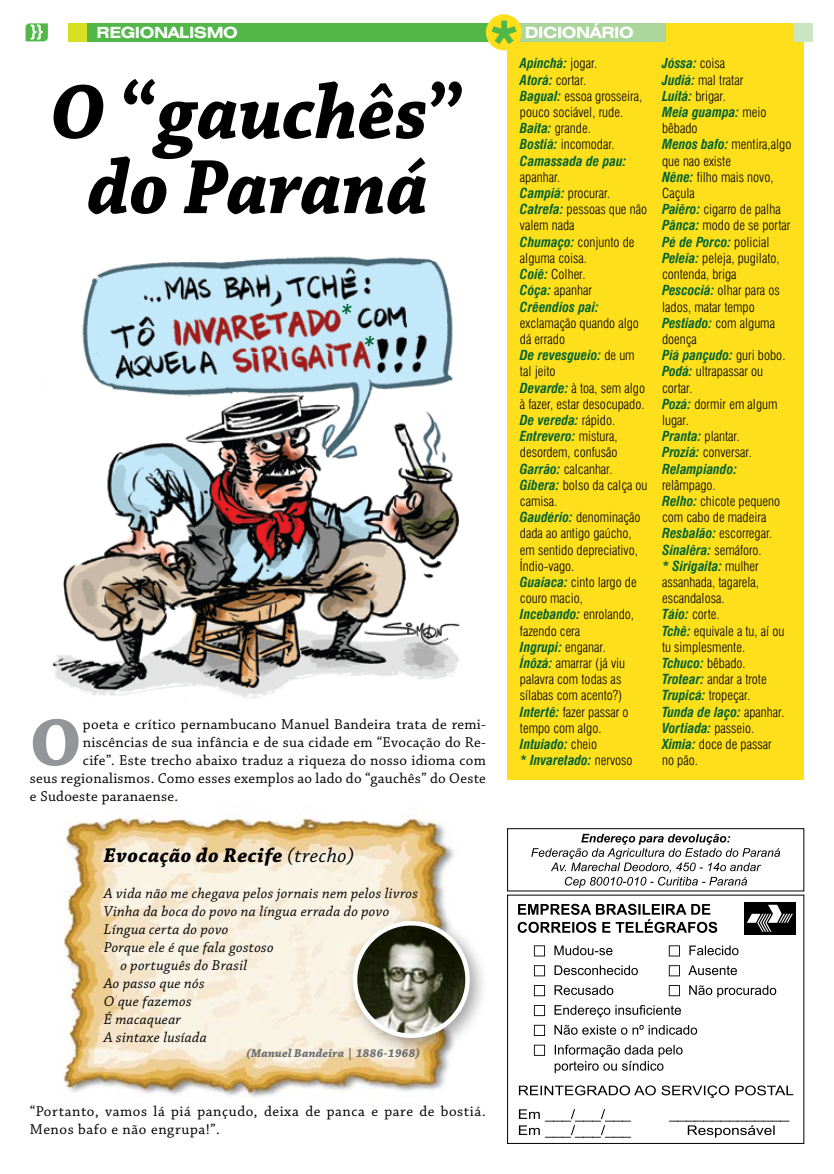
<style>
.page{position:relative;width:834px;height:1174px;background:#fff}
.page>*{position:absolute;margin:0;border:0;box-sizing:border-box;transform-origin:0 0}
.t1{font:italic 700 81px/75px "Chaparral Pro";color:#000;text-align:center;scale:.96 1}
.t2{font:700 70.35px "Chaparral Pro";color:#939598}
.t3{font:italic 700 27.15px "Chaparral Pro";color:#006330;scale:.96 1}
.t4{font:italic 700 21px "Chaparral Pro";letter-spacing:.02em;color:#000}
.t5{font:700 expanded 15.45px "Swiss 721 BT";letter-spacing:-.03em;color:#fff}
.t6{font:15px "Chaparral Pro";letter-spacing:.02em;color:#000}
.t7{font:italic 15px "Chaparral Pro";letter-spacing:.02em;color:#000}
.t8{font:15px/18px "Chaparral Pro";letter-spacing:.04em;color:#000}
.t9{font:300 condensed 13.5px/16.2px "Swiss 721 BT";color:#000}
.t10{font:italic 700 12px "Chaparral Pro";letter-spacing:.02em;color:#6d6f71}
.s1{font-style:normal}
.s2{font-weight:400}
.s3{font-weight:700;font-style:italic;color:#006330}
</style>
<div class="page">
<img style="left:63px;top:804px;width:392px;height:294px">
<img style="left:52px;top:256px;width:408px;height:443px">
<div style="left:507px;top:828px;width:297px;height:63px;border:1px solid #000"></div>
<svg style="left:517px;top:903px;width:200px;height:30px"></svg>
<svg style="left:531px;top:834px;width:249px;height:54px"></svg>
<svg style="left:519px;top:1085px;width:274px;height:13px"></svg>
<svg style="left:519px;top:1109px;width:270px;height:28px"></svg>
<svg style="left:534px;top:1044px;width:148px;height:29px"></svg>
<svg style="left:534px;top:1024px;width:163px;height:12px"></svg>
<svg style="left:534px;top:1005px;width:147px;height:12px"></svg>
<svg style="left:534px;top:985px;width:79px;height:11px"></svg>
<svg style="left:534px;top:965px;width:103px;height:11px"></svg>
<svg style="left:534px;top:945px;width:78px;height:11px"></svg>
<svg style="left:668px;top:985px;width:108px;height:12px"></svg>
<svg style="left:668px;top:965px;width:68px;height:11px"></svg>
<svg style="left:668px;top:945px;width:70px;height:11px"></svg>
<div style="left:744px;top:902px;width:51px;height:32px;background:#000"></div>
<svg style="left:747px;top:904px;width:45px;height:27px"></svg>
<div style="left:68px;top:23px;width:604px;height:18px;background:#51b848"></div>
<svg style="left:26px;top:23px;width:22px;height:18px"></svg>
<div style="left:68px;top:23px;width:18px;height:18px;background:#d7df23"></div>
<div style="left:507px;top:23px;width:297px;height:756px;background:#fedf1c"></div>
<div style="left:512px;top:23px;width:154px;height:18px;background:#abd69b"></div>
<div style="left:794px;top:23px;width:18px;height:18px;background:#cbe5c0"></div>
<div style="left:486px;top:14px;width:36px;height:36px;background:#fedf1c;border-radius:50%"></div>
<svg style="left:491px;top:21px;width:25px;height:23px"></svg>
<div style="left:344px;top:912px;width:164px;height:164px;background:#000;opacity:.35"></div>
<svg style="left:347px;top:915px;width:128px;height:125px;background:#969586"></svg>
<p class="t5" style="left:97px;top:23px;width:143px">REGIONALISMO</p>
<h1 class="t1" style="left:50px;top:79px;width:434px">O <span class="s1">“</span>gauchês<span class="s1">” </span>do Paraná</h1>
<h3 class="t3" style="left:341px;top:298px;width:12px">*</h3>
<h3 class="t3" style="left:364px;top:331px;width:12px">*</h3>
<h2 class="t2" style="left:30px;top:701px;width:53px">O</h2>
<p class="t6" style="left:83px;top:716px;width:404px">poeta e crítico pernambucano Manuel Bandeira trata de remi-</p>
<p class="t6" style="left:83px;top:734px;width:404px">niscências de sua infância e de sua cidade em “Evocação do Re-</p>
<p class="t6" style="left:83px;top:752px;width:404px">cife”. Este trecho abaixo traduz a riqueza do nosso idioma com</p>
<p class="t6" style="left:30px;top:770px;width:457px">seus regionalismos. Como esses exemplos ao lado do “gauchês” do Oeste</p>
<p class="t6" style="left:30px;top:788px;width:150px">e Sudoeste paranaense.</p>
<h3 class="t4" style="left:104px;top:843px;width:252px">Evocação do Recife <span class="s2">(trecho)</span></h3>
<p class="t7" style="left:104px;top:885px;width:315px">A vida não me chegava pelos jornais nem pelos livros</p>
<p class="t7" style="left:104px;top:903px;width:287px">Vinha da boca do povo na língua errada do povo</p>
<p class="t7" style="left:104px;top:921px;width:126px">Língua certa do povo</p>
<p class="t7" style="left:104px;top:939px;width:171px">Porque ele é que fala gostoso</p>
<p class="t7" style="left:120px;top:957px;width:128px">o português do Brasil</p>
<p class="t7" style="left:104px;top:975px;width:102px">Ao passo que nós</p>
<p class="t7" style="left:104px;top:993px;width:89px">O que fazemos</p>
<p class="t7" style="left:104px;top:1011px;width:79px">É macaquear</p>
<p class="t7" style="left:104px;top:1029px;width:104px">A sintaxe lusíada</p>
<p class="t10" style="left:246px;top:1046px;width:176px">(Manuel Bandeira | 1886-1968)</p>
<p class="t8" style="left:30px;top:1103px;width:457px">“Portanto, vamos lá piá pançudo, deixa de panca e pare de bostiá.<br>Menos bafo e não engrupa!”.</p>
<p class="t5" style="left:524px;top:23px;width:110px">DICIONÁRIO</p>
<p class="t9" style="left:520px;top:55px;width:124px"><span class="s3">Apinchá:</span> jogar.<br><span class="s3">Atorá:</span> cortar.<br><span class="s3">Bagual:</span> essoa grosseira, pouco sociável, rude.<br><span class="s3">Baita:</span> grande.<br><span class="s3">Bostiá:</span> incomodar.<br><span class="s3">Camassada de pau:</span></p>
<p class="t9" style="left:520px;top:169px;width:129px">apanhar.<br><span class="s3">Campiá:</span> procurar.<br><span class="s3">Catrefa:</span> pessoas que não valem nada<br><span class="s3">Chumaço:</span> conjunto de alguma coisa.<br><span class="s3">Coiê:</span> Colher.<br><span class="s3">Cóça:</span> apanhar<br><span class="s3">Crêendios pai:</span></p>
<p class="t9" style="left:520px;top:315px;width:129px">exclamação quando algo dá errado<br><span class="s3">De revesgueio:</span> de um tal jeito<br><span class="s3">Devarde:</span> à toa, sem algo à fazer, estar desocupado.<br><span class="s3">De vereda:</span> rápido.<br><span class="s3">Entrevero:</span> mistura, desordem, confusão<br><span class="s3">Garrão:</span> calcanhar.<br><span class="s3">Gibera:</span> bolso da calça ou camisa.<br><span class="s3">Gaudério:</span> denominação dada ao antigo gaúcho, em sentido depreciativo,<br>Índio-vago.<br><span class="s3">Guaiaca:</span> cinto largo de couro macio,<br><span class="s3">Incebando:</span> enrolando, fazendo cera<br><span class="s3">Ingrupi:</span> enganar.<br><span class="s3">Ínôzá:</span> amarrar (já viu palavra com todas as sílabas com acento?)<br><span class="s3">Intertê:</span> fazer passar o tempo com algo.<br><span class="s3">Intuiado:</span> cheio<br><span class="s3">* Invaretado:</span> nervoso</p>
<p class="t9" style="left:662px;top:55px;width:131px"><span class="s3">Jóssa:</span> coisa<br><span class="s3">Judiá:</span> mal tratar<br><span class="s3">Luitá:</span> brigar.<br><span class="s3">Meia guampa:</span> meio bêbado<br><span class="s3">Menos bafo:</span> mentira,algo que nao existe<br><span class="s3">Nêne:</span> filho mais novo,<br>Caçula<br><span class="s3">Paiêro:</span> cigarro de palha<br><span class="s3">Pânca:</span> modo de se portar<br><span class="s3">Pé de Porco:</span> policial<br><span class="s3">Peleia:</span> peleja, pugilato, contenda, briga<br><span class="s3">Pescociá:</span> olhar para os lados, matar tempo<br><span class="s3">Pestiado:</span> com alguma doença<br><span class="s3">Piá pançudo:</span> guri bobo.<br><span class="s3">Podá:</span> ultrapassar ou cortar.<br><span class="s3">Pozá:</span> dormir em algum lugar.<br><span class="s3">Pranta:</span> plantar.<br><span class="s3">Proziá:</span> conversar.<br><span class="s3">Relampiando:</span></p>
<p class="t9" style="left:662px;top:477px;width:124px">relâmpago.<br><span class="s3">Relho:</span> chicote pequeno com cabo de madeira<br><span class="s3">Resbalão:</span> escorregar.<br><span class="s3">Sinalêra:</span> semáforo.<br><span class="s3">* Sirigaita:</span> mulher assanhada, tagarela, escandalosa.<br><span class="s3">Táio:</span> corte.<br><span class="s3">Tchê:</span> equivale a tu, aí ou tu simplesmente.<br><span class="s3">Tchuco:</span> bêbado.<br><span class="s3">Trotear:</span> andar a trote<br><span class="s3">Trupicá:</span> tropeçar.<br><span class="s3">Tunda de laço:</span> apanhar.<br><span class="s3">Vortiada:</span> passeio.<br><span class="s3">Ximia:</span> doce de passar no pão.</p>
</div>
